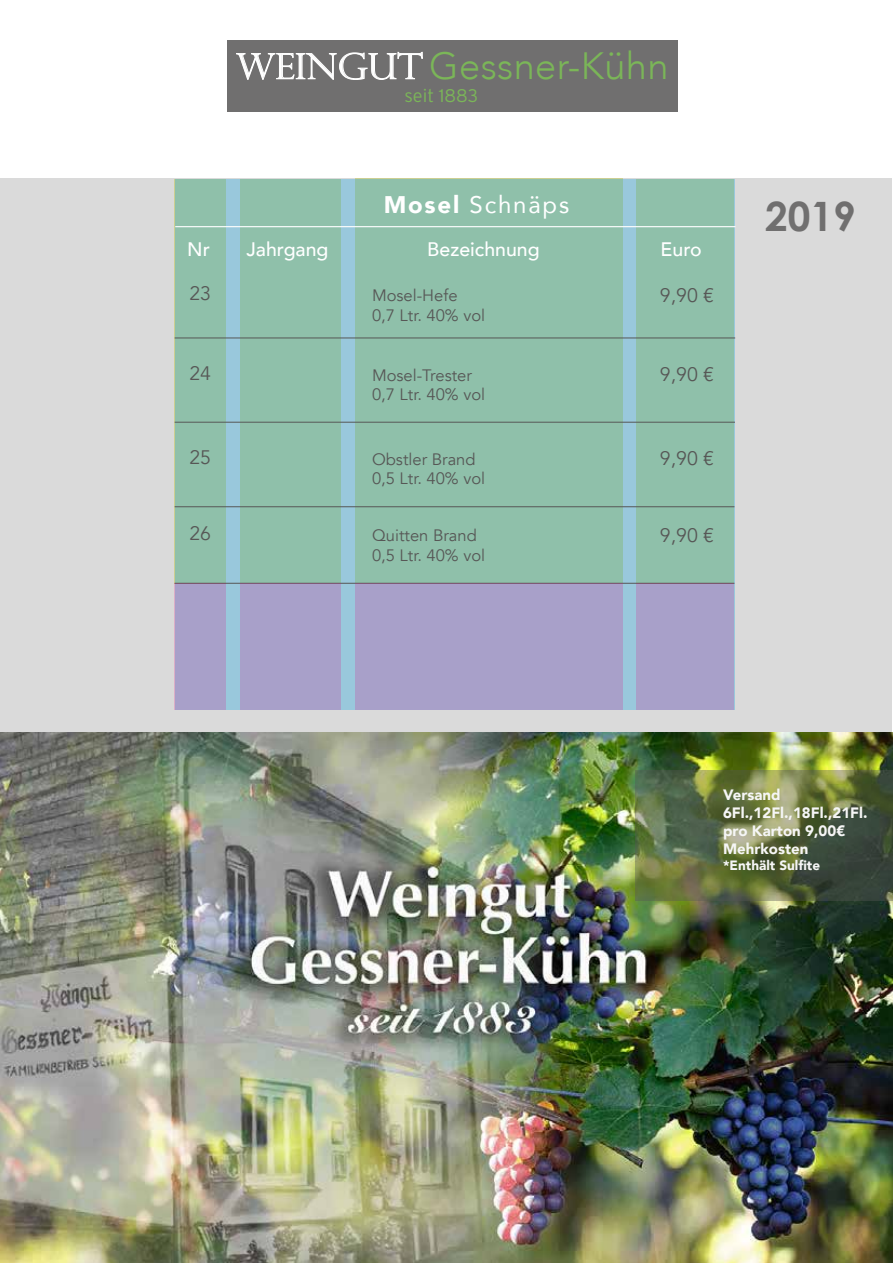
<style>
.page{position:relative;width:893px;height:1263px;background:#fff}
.page>*{position:absolute;margin:0;border:0;box-sizing:border-box;transform-origin:0 0}
.t1{font:700 40.5px "Century Gothic";color:#706f6f}
.t2{font:300 37.95px "Avenir";letter-spacing:.01em;color:#7bb658}
.t3{font:24px "Avenir";letter-spacing:.075em;color:#fff}
.t4{font:19.5px "Avenir";color:#575756}
.t5{font:500 19.5px "Avenir";color:#fff}
.t6{font:300 18.3px "Interstate";color:#7bb658}
.t7{font:16.5px/19.8px "Avenir";color:#575756}
.t8{font:900 15px/18px "Avenir";color:#f6f6f6}
.t9{font:900 13.5px "Avenir";color:#f6f6f6}
.s1{font-family:"Perpetua Titling";font-size:35.1px;color:#fff}
.s2{font-weight:900}
</style>
<div class="page">
<div style="left:1px;top:179px;width:891px;height:1084px;background:#dadada"></div>
<div style="left:227px;top:40px;width:451px;height:72px;background:#706f6f"></div>
<svg style="left:236px;top:52px;width:187px;height:28px"></svg>
<svg style="left:175px;top:179px;width:559px;height:531px;background:#8fc0ae"></svg>
<hr style="left:175px;top:226px;width:560px;height:1px;background:#fff">
<hr style="left:175px;top:338px;width:560px;height:1px;background:#575756">
<hr style="left:175px;top:422px;width:560px;height:1px;background:#575756">
<hr style="left:175px;top:506px;width:559px;height:1px;background:#575756">
<hr style="left:175px;top:583px;width:559px;height:1px;background:#575756">
<img style="left:0;top:733px;width:893px;height:530px">
<svg style="left:635px;top:770px;width:258px;height:131px;background:#5d6a42"></svg>
<div style="left:175px;top:583px;width:51px;height:127px;background:#a8a0c9"></div>
<div style="left:636px;top:583px;width:98px;height:127px;background:#a8a0c9"></div>
<div style="left:241px;top:583px;width:100px;height:127px;background:#a8a0c9"></div>
<div style="left:356px;top:583px;width:267px;height:127px;background:#a8a0c9"></div>
<h2 class="t2" style="left:236px;top:43px;width:434px"><span class="s1">WEINGUT</span> Gessner-Kühn</h2>
<p class="t6" style="left:405px;top:85px;width:75px">seit 1883</p>
<h3 class="t3" style="left:384px;top:185px;width:187px"><span class="s2">Mosel</span> Schnäps</h3>
<p class="t5" style="left:187px;top:232px;width:24px">Nr</p>
<p class="t5" style="left:246px;top:232px;width:84px">Jahrgang</p>
<p class="t5" style="left:427px;top:232px;width:114px">Bezeichnung</p>
<p class="t5" style="left:661px;top:232px;width:43px">Euro</p>
<p class="t4" style="left:189px;top:282px;width:23px">23</p>
<p class="t4" style="left:660px;top:284px;width:56px">9,90 €</p>
<p class="t7" style="left:372px;top:286px;width:115px">Mosel-Hefe<br>0,7 Ltr. 40% vol</p>
<p class="t4" style="left:189px;top:361px;width:23px">24</p>
<p class="t4" style="left:660px;top:363px;width:56px">9,90 €</p>
<p class="t7" style="left:372px;top:365px;width:115px">Mosel-Trester<br>0,7 Ltr. 40% vol</p>
<p class="t4" style="left:189px;top:445px;width:23px">25</p>
<p class="t4" style="left:660px;top:447px;width:56px">9,90 €</p>
<p class="t7" style="left:372px;top:449px;width:115px">Obstler Brand<br>0,5 Ltr. 40% vol</p>
<p class="t4" style="left:189px;top:522px;width:23px">26</p>
<p class="t4" style="left:660px;top:524px;width:56px">9,90 €</p>
<p class="t7" style="left:372px;top:526px;width:115px">Quitten Brand<br>0,5 Ltr. 40% vol</p>
<h1 class="t1" style="left:765px;top:191px;width:92px">2019</h1>
<p class="t8" style="left:723px;top:785px;width:146px">Versand<br>6Fl.,12Fl.,18Fl.,21Fl. pro Karton 9,00€<br>Mehrkosten</p>
<p class="t9" style="left:723px;top:854px;width:99px">*Enthält Sulfite</p>
</div>
